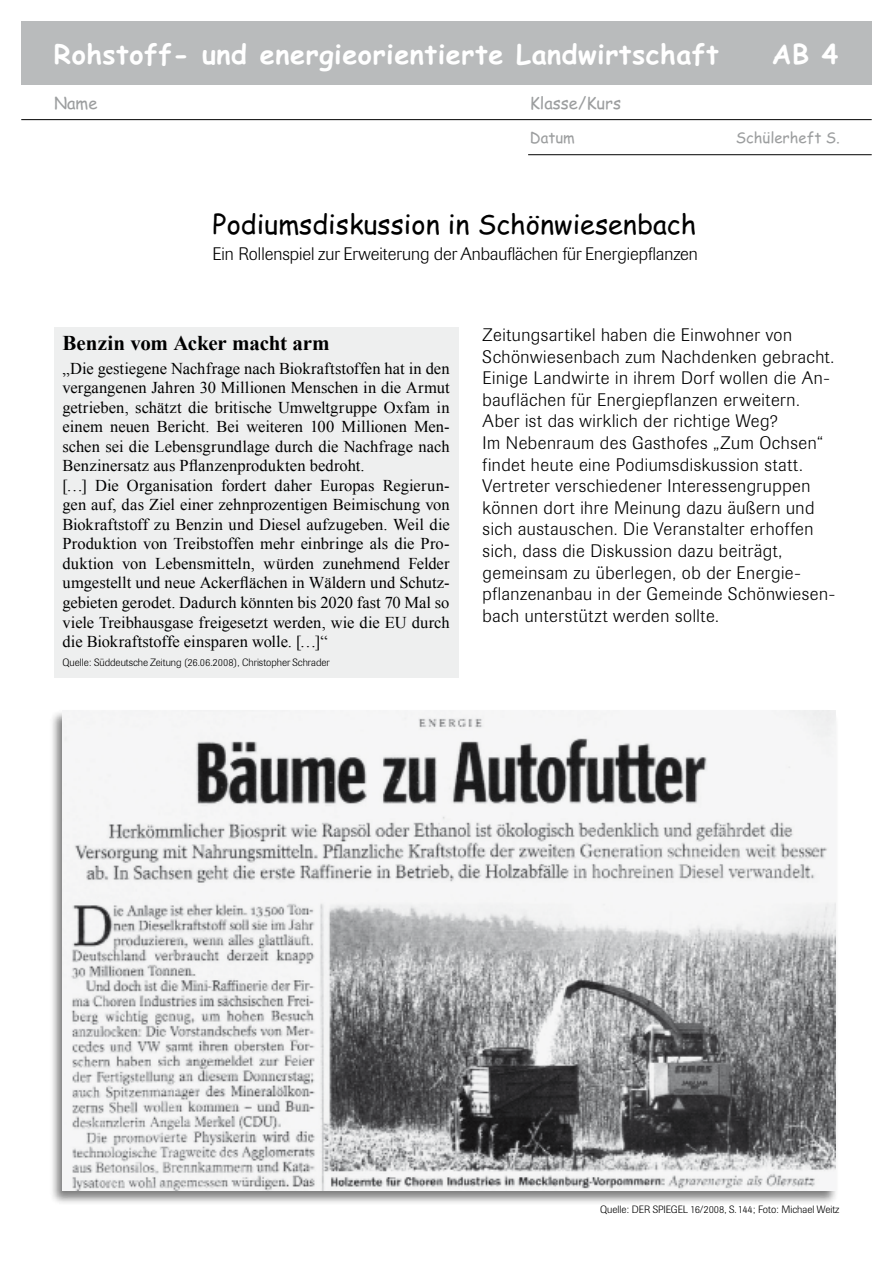
<style>
.page{position:relative;width:893px;height:1263px;background:#fff}
.page>*{position:absolute;margin:0;border:0;box-sizing:border-box;transform-origin:0 0}
.t1{font:700 27px "Comic Sans";letter-spacing:.02em;color:#fff}
.t2{font:27px "Comic Sans";color:#000}
.t3{font:700 21px "Times New Roman";letter-spacing:-.01em;color:#000}
.t4{font:300 18px/21.6px "Imago BQ";letter-spacing:.03em;color:#000}
.t5{font:300 18px "Imago BQ";color:#000}
.t6{font:16.5px/19.5px "Times New Roman";color:#000}
.t7{font:16.5px "Comic Sans";color:#9c9e9f}
.t8{font:15px "Comic Sans";color:#9c9e9f}
.t9{font:300 10.5px "Imago BQ";color:#000}
</style>
<div class="page">
<div style="left:49px;top:709px;width:790px;height:497px;background:#000;opacity:.5"></div>
<img style="left:63px;top:710px;width:773px;height:481px">
<div style="left:21px;top:21px;width:851px;height:64px;background:#b9bbbc"></div>
<hr style="left:21px;top:119px;width:851px;height:1px;background:#000">
<hr style="left:528px;top:154px;width:344px;height:1px;background:#000">
<div style="left:54px;top:327px;width:404px;height:351px;background:#eeefef"></div>
<h1 class="t1" style="left:54px;top:34px;width:667px">Rohstoff- und energieorientierte Landwirtschaft</h1>
<h1 class="t1" style="left:772px;top:34px;width:68px">AB 4</h1>
<p class="t7" style="left:54px;top:91px;width:45px">Name</p>
<p class="t7" style="left:530px;top:91px;width:93px">Klasse/Kurs</p>
<p class="t8" style="left:530px;top:127px;width:47px">Datum</p>
<p class="t8" style="left:736px;top:126px;width:106px">Schülerheft S.</p>
<h1 class="t2" style="left:213px;top:204px;width:485px">Podiumsdiskussion in Schönwiesenbach</h1>
<p class="t5" style="left:213px;top:244px;width:487px">Ein Rollenspiel zur Erweiterung der Anbauflächen für Energiepflanzen</p>
<p class="t3" style="left:63px;top:329px;width:269px">Benzin vom Acker macht arm</p>
<p class="t6" style="left:63px;top:358px;width:389px">„Die gestiegene Nachfrage nach Biokraftstoffen hat in den vergangenen Jahren 30 Millionen Menschen in die Armut getrieben, schätzt die britische Umweltgruppe Oxfam in einem neuen Bericht. Bei weiteren 100 Millionen Men&shy;schen sei die Lebensgrundlage durch die Nachfrage nach Benzinersatz aus Pflanzenprodukten bedroht.<br>[…] Die Organisation fordert daher Europas Regierun&shy;gen auf, das Ziel einer zehnprozentigen Beimischung von Biokraftstoff zu Benzin und Diesel aufzugeben. Weil die Produktion von Treibstoffen mehr einbringe als die Pro&shy;duktion von Lebensmitteln, würden zunehmend Felder umgestellt und neue Ackerflächen in Wäldern und Schutz&shy;gebieten gerodet. Dadurch könnten bis 2020 fast 70 Mal so viele Treibhausgase freigesetzt werden, wie die EU durch die Biokraftstoffe einsparen wolle. […]“</p>
<p class="t9" style="left:63px;top:657px;width:269px">Quelle: Süddeutsche Zeitung (26.06.2008), Christopher Schrader</p>
<p class="t4" style="left:483px;top:324px;width:354px">Zeitungsartikel haben die Einwohner von Schönwiesenbach zum Nachdenken gebracht.<br>Einige Landwirte in ihrem Dorf wollen die An&shy;bauflächen für Energiepflanzen erweitern.<br>Aber ist das wirklich der richtige Weg?<br>Im Nebenraum des Gasthofes „Zum Ochsen“ findet heute eine Podiumsdiskussion statt.<br>Vertreter verschiedener Interessengruppen können dort ihre Meinung dazu äußern und sich austauschen. Die Veranstalter erhoffen sich, dass die Diskussion dazu beiträgt, gemeinsam zu überlegen, ob der Energie&shy;pflanzenanbau in der Gemeinde Schönwiesen&shy;bach unterstützt werden sollte.</p>
<p class="t9" style="left:600px;top:1204px;width:241px">Quelle: DER SPIEGEL 16/2008, S.144; Foto: Michael Weitz</p>
</div>
